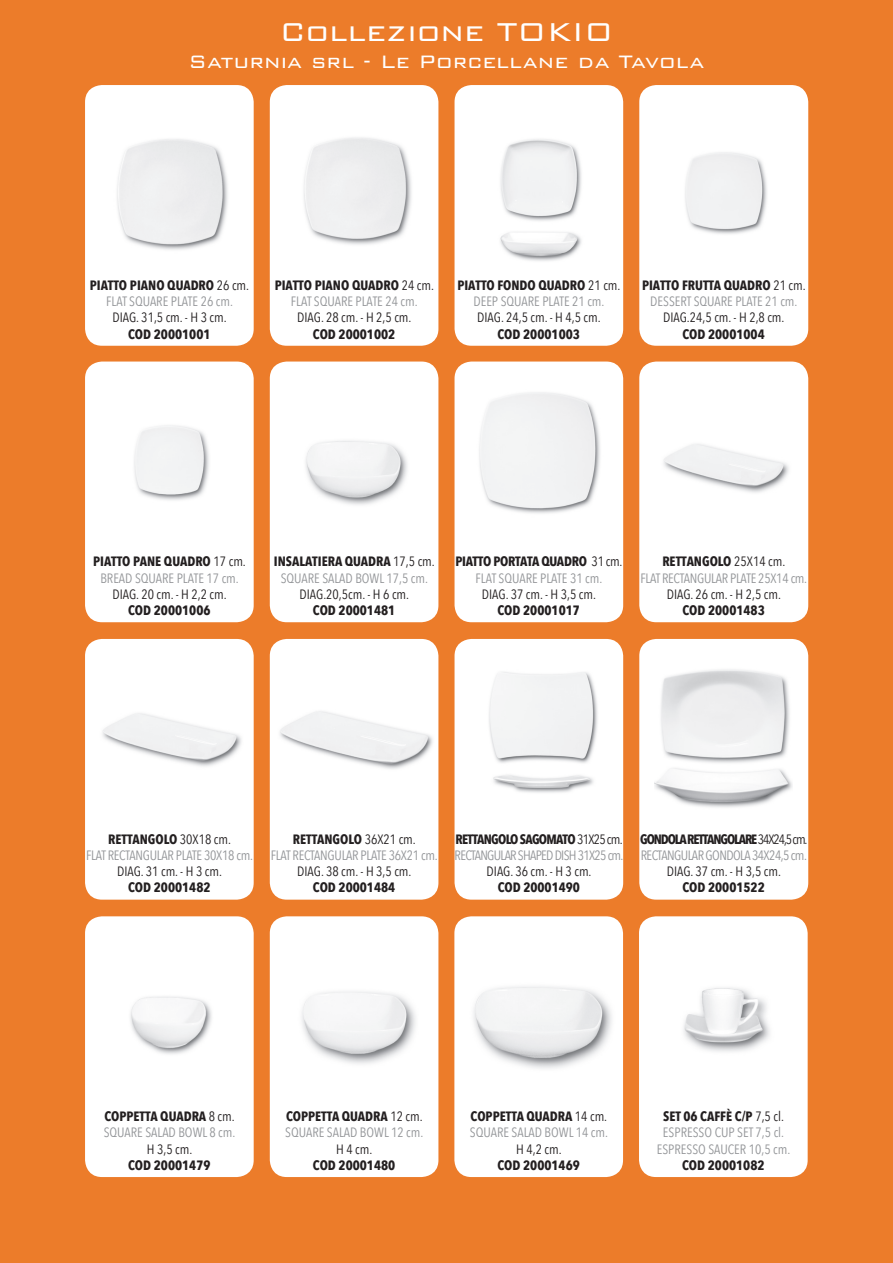
<style>
.page{position:relative;width:893px;height:1263px;background:#ec7c2a}
.page>*{position:absolute;margin:0;border:0;box-sizing:border-box;transform-origin:0 0}
.t1{font:300 34.5px "Bank Gothic BT";color:#fff}
.t2{font:300 24px "Bank Gothic BT";color:#fff}
.t3{font:13.5px/16.2px "Avenir Next Condensed";color:#939598;text-align:center}
.t4{font:13.5px "Avenir Next Condensed";color:#231f20}
.t5{font:700 13.5px "Avenir Next Condensed";color:#231f20}
.t6{font:13.5px/16.2px "Avenir Next Condensed";letter-spacing:-.02em;color:#939598;text-align:center}
.t7{font:13.5px/16.2px "Avenir Next Condensed";letter-spacing:-.04em;color:#939598}
.t8{font:13.5px/16.2px "Avenir Next Condensed";letter-spacing:-.05em;color:#939598}
.s1{font-weight:700;color:#231f20}
.s2{color:#231f20}
</style>
<div class="page">
<div style="left:85px;top:85px;width:169px;height:261px;background:#fff;border-radius:17px"></div>
<div style="left:85px;top:639px;width:169px;height:261px;background:#fff;border-radius:17px"></div>
<div style="left:85px;top:916px;width:169px;height:261px;background:#fff;border-radius:17px"></div>
<div style="left:270px;top:916px;width:168px;height:261px;background:#fff;border-radius:17px"></div>
<div style="left:454px;top:916px;width:169px;height:261px;background:#fff;border-radius:17px"></div>
<div style="left:639px;top:916px;width:169px;height:261px;background:#fff;border-radius:17px"></div>
<div style="left:85px;top:362px;width:169px;height:260px;background:#fff;border-radius:17px"></div>
<div style="left:270px;top:85px;width:168px;height:261px;background:#fff;border-radius:17px"></div>
<div style="left:270px;top:639px;width:168px;height:261px;background:#fff;border-radius:17px"></div>
<div style="left:270px;top:362px;width:168px;height:260px;background:#fff;border-radius:17px"></div>
<div style="left:455px;top:85px;width:168px;height:261px;background:#fff;border-radius:17px"></div>
<div style="left:455px;top:639px;width:168px;height:261px;background:#fff;border-radius:17px"></div>
<div style="left:455px;top:362px;width:168px;height:260px;background:#fff;border-radius:17px"></div>
<div style="left:639px;top:85px;width:169px;height:261px;background:#fff;border-radius:17px"></div>
<div style="left:639px;top:639px;width:169px;height:261px;background:#fff;border-radius:17px"></div>
<div style="left:639px;top:362px;width:169px;height:260px;background:#fff;border-radius:17px"></div>
<img style="left:117px;top:139px;width:111px;height:111px">
<img style="left:304px;top:137px;width:108px;height:108px">
<img style="left:500px;top:139px;width:82px;height:122px">
<img style="left:685px;top:152px;width:82px;height:82px">
<img style="left:134px;top:425px;width:75px;height:75px">
<img style="left:305px;top:440px;width:102px;height:65px">
<img style="left:479px;top:392px;width:121px;height:122px">
<img style="left:663px;top:444px;width:126px;height:49px">
<img style="left:102px;top:713px;width:140px;height:54px">
<img style="left:280px;top:711px;width:153px;height:58px">
<img style="left:489px;top:672px;width:109px;height:121px">
<img style="left:654px;top:669px;width:138px;height:139px">
<img style="left:130px;top:996px;width:82px;height:58px">
<img style="left:301px;top:991px;width:115px;height:73px">
<img style="left:473px;top:986px;width:139px;height:83px">
<img style="left:683px;top:988px;width:87px;height:64px">
<h1 class="t1" style="left:279px;top:14px;width:336px">Collezione TOKIO</h1>
<h2 class="t2" style="left:189px;top:49px;width:517px">Saturnia srl - Le Porcellane da Tavola</h2>
<p class="t3" style="left:90px;top:276px;width:161px"><span class="s1">PIATTO PIANO QUADRO</span> <span class="s2">26 cm.<br></span>FLAT SQUARE PLATE 26 cm.</p>
<p class="t4" style="left:112px;top:306px;width:116px">DIAG. 31,5 cm. - H 3 cm.</p>
<p class="t5" style="left:128px;top:326px;width:84px">COD 20001001</p>
<p class="t3" style="left:275px;top:276px;width:161px"><span class="s1">PIATTO PIANO QUADRO</span> <span class="s2">24 cm.<br></span>FLAT SQUARE PLATE 24 cm.</p>
<p class="t4" style="left:297px;top:306px;width:116px">DIAG. 28 cm. - H 2,5 cm.</p>
<p class="t5" style="left:313px;top:325px;width:84px">COD 20001002</p>
<p class="t3" style="left:457px;top:276px;width:165px"><span class="s1">PIATTO FONDO QUADRO</span> <span class="s2">21 cm.<br></span>DEEP SQUARE PLATE 21 cm.</p>
<p class="t4" style="left:477px;top:306px;width:125px">DIAG. 24,5 cm. - H 4,5 cm.</p>
<p class="t5" style="left:498px;top:325px;width:84px">COD 20001003</p>
<p class="t3" style="left:642px;top:276px;width:165px"><span class="s1">PIATTO FRUTTA QUADRO</span> <span class="s2">21 cm.<br></span>DESSERT SQUARE PLATE 21 cm.</p>
<p class="t4" style="left:663px;top:306px;width:123px">DIAG.24,5 cm. - H 2,8 cm.</p>
<p class="t5" style="left:682px;top:325px;width:84px">COD 20001004</p>
<p class="t3" style="left:93px;top:553px;width:154px"><span class="s1">PIATTO PANE QUADRO</span> <span class="s2">17 cm.<br></span>BREAD SQUARE PLATE 17 cm.</p>
<p class="t4" style="left:112px;top:583px;width:116px">DIAG. 20 cm. - H 2,2 cm.</p>
<p class="t5" style="left:128px;top:602px;width:84px">COD 20001006</p>
<p class="t3" style="left:274px;top:553px;width:162px"><span class="s1">INSALATIERA QUADRA</span> <span class="s2">17,5 cm.<br></span>SQUARE SALAD BOWL 17,5 cm.</p>
<p class="t4" style="left:299px;top:583px;width:111px">DIAG.20,5cm. - H 6 cm.</p>
<p class="t5" style="left:313px;top:602px;width:84px">COD 20001481</p>
<p class="t3" style="left:455px;top:553px;width:169px"><span class="s1">PIATTO PORTATA QUADRO</span> <span class="s2">31 cm.<br></span>FLAT SQUARE PLATE 31 cm.</p>
<p class="t4" style="left:482px;top:583px;width:116px">DIAG. 37 cm. - H 3,5 cm.</p>
<p class="t5" style="left:498px;top:602px;width:84px">COD 20001017</p>
<p class="t6" style="left:640px;top:553px;width:168px"><span class="s1">RETTANGOLO</span> <span class="s2">25X14 cm.<br></span>FLAT RECTANGULAR PLATE 25X14 cm.</p>
<p class="t4" style="left:667px;top:583px;width:116px">DIAG. 26 cm. - H 2,5 cm.</p>
<p class="t5" style="left:682px;top:602px;width:84px">COD 20001483</p>
<p class="t6" style="left:86px;top:830px;width:168px"><span class="s1">RETTANGOLO</span> <span class="s2">30X18 cm.<br></span>FLAT RECTANGULAR PLATE 30X18 cm.</p>
<p class="t4" style="left:117px;top:860px;width:106px">DIAG. 31 cm. - H 3 cm.</p>
<p class="t5" style="left:128px;top:879px;width:84px">COD 20001482</p>
<p class="t6" style="left:271px;top:830px;width:168px"><span class="s1">RETTANGOLO</span> <span class="s2">36X21 cm.<br></span>FLAT RECTANGULAR PLATE 36X21 cm.</p>
<p class="t4" style="left:297px;top:860px;width:116px">DIAG. 38 cm. - H 3,5 cm.</p>
<p class="t5" style="left:313px;top:879px;width:84px">COD 20001484</p>
<p class="t8" style="left:455px;top:830px;width:170px"><span class="s1">RETTANGOLO SAGOMATO</span> <span class="s2">31X25 cm.<br></span>RECTANGULAR SHAPED DISH 31X25 cm.</p>
<p class="t4" style="left:487px;top:860px;width:106px">DIAG. 36 cm. - H 3 cm.</p>
<p class="t5" style="left:498px;top:879px;width:84px">COD 20001490</p>
<p class="t7" style="left:640px;top:830px;width:169px"><span class="s1">GONDOLA RETTANGOLARE</span> <span class="s2">34X24,5 cm.<br></span>RECTANGULAR GONDOLA 34X24,5 cm.</p>
<p class="t4" style="left:667px;top:860px;width:116px">DIAG. 37 cm. - H 3,5 cm.</p>
<p class="t5" style="left:682px;top:879px;width:84px">COD 20001522</p>
<p class="t3" style="left:104px;top:1108px;width:133px;text-align:left"><span class="s1">COPPETTA QUADRA</span> <span class="s2">8 cm.<br></span>SQUARE SALAD BOWL 8 cm.</p>
<p class="t4" style="left:147px;top:1137px;width:47px">H 3,5 cm.</p>
<p class="t5" style="left:128px;top:1157px;width:84px">COD 20001479</p>
<p class="t3" style="left:285px;top:1108px;width:140px;text-align:left"><span class="s1">COPPETTA QUADRA</span> <span class="s2">12 cm.<br></span>SQUARE SALAD BOWL 12 cm.</p>
<p class="t4" style="left:336px;top:1137px;width:38px">H 4 cm.</p>
<p class="t5" style="left:313px;top:1157px;width:84px">COD 20001480</p>
<p class="t3" style="left:470px;top:1108px;width:140px;text-align:left"><span class="s1">COPPETTA QUADRA</span> <span class="s2">14 cm.<br></span>SQUARE SALAD BOWL 14 cm.</p>
<p class="t4" style="left:516px;top:1137px;width:47px">H 4,2 cm.</p>
<p class="t5" style="left:497px;top:1157px;width:84px">COD 20001469</p>
<p class="t3" style="left:657px;top:1108px;width:135px"><span class="s1">SET 06 CAFFÈ C/P</span> <span class="s2">7,5 cl.<br></span>ESPRESSO CUP SET 7,5 cl.<br>ESPRESSO SAUCER 10,5 cm.</p>
<p class="t5" style="left:682px;top:1157px;width:84px">COD 20001082</p>
</div>
